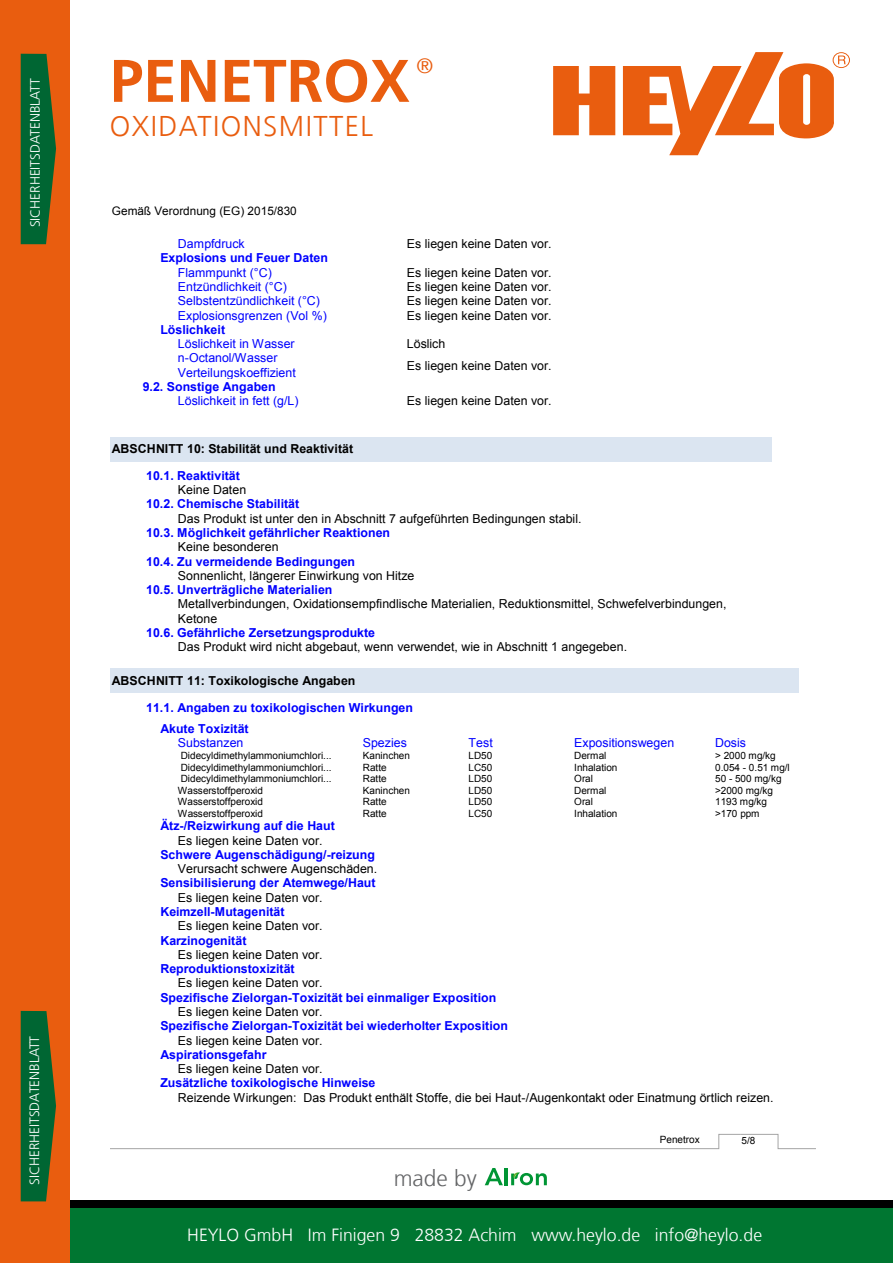
<style>
.page{position:relative;width:893px;height:1263px;background:#fff}
.page>*{position:absolute;margin:0;border:0;box-sizing:border-box;transform-origin:0 0}
.t1{font:700 60px "Frutiger LT Com";color:#e95d0f}
.t2{font:300 28.5px "Frutiger LT Com";letter-spacing:.05em;color:#e95d0f}
.t3{font:300 22.65px "Frutiger LT Com";color:#646567}
.t4{font:300 21px "Frutiger LT Com";color:#e95d0f}
.t5{font:300 17.7px "Frutiger LT Com";color:#fff}
.t6{font:300 13.5px "Frutiger LT Com";color:#fff}
.t7{font:12.3px/14.2px "Arial";color:#000}
.t8{font:700 12.3px/21.5px "Arial";color:#00f}
.t9{font:12.3px/14.2px "Arial";color:#00f}
.t10{font:700 12.3px "Arial";color:#000}
.t11{font:11.7px "Arial";color:#000}
.t12{font:10.05px/11.4px "Arial";letter-spacing:-.005em;color:#000}
.s1{color:#fff}
</style>
<div class="page">
<div style="left:60px;top:1200px;width:833px;height:12px;background:#000"></div>
<div style="left:0;top:1208px;width:893px;height:55px;background:#007631"></div>
<div style="left:0;top:0;width:69px;height:1263px;background:#e95d0f"></div>
<svg style="left:21px;top:1011px;width:35px;height:190px;background:#20642e"></svg>
<svg style="left:21px;top:54px;width:35px;height:190px;background:#20642e"></svg>
<svg style="left:553px;top:66px;width:62px;height:69px;background:#ec7431"></svg>
<svg style="left:623px;top:52px;width:227px;height:103px"></svg>
<svg style="left:485px;top:1168px;width:18px;height:17px"></svg>
<hr style="left:505px;top:1168px;width:3px;height:17px;background:#009534">
<svg style="left:511px;top:1172px;width:36px;height:13px"></svg>
<svg style="left:111px;top:1133px;width:705px;height:16px"></svg>
<div style="left:111px;top:437px;width:661px;height:24px;background:#dbe5f1"></div>
<div style="left:111px;top:668px;width:688px;height:25px;background:#dbe5f1"></div>
<p class="t6" style="left:27px;top:227px;width:150px;rotate:-90deg">SICHERHEITSDATENBLATT</p>
<p class="t6" style="left:27px;top:1185px;width:150px;rotate:-90deg">SICHERHEITSDATENBLATT</p>
<h3 class="t4" style="left:417px;top:53px;width:18px">®</h3>
<h1 class="t1" style="left:110px;top:46px;width:318px">PENETROX<span class="s1">.</span></h1>
<h2 class="t2" style="left:110px;top:110px;width:265px">OXIDATIONSMITTEL</h2>
<p class="t11" style="left:112px;top:204px;width:186px">Gemäß Verordnung (EG) 2015/830</p>
<p class="t9" style="left:178px;top:237px;width:68px">Dampfdruck</p>
<p class="t7" style="left:407px;top:237px;width:146px">Es liegen keine Daten vor.</p>
<p class="t8" style="left:160px;top:248px;width:169px">Explosions und Feuer Daten</p>
<p class="t9" style="left:178px;top:265px;width:95px">Flammpunkt (°C)</p>
<p class="t7" style="left:407px;top:265px;width:146px">Es liegen keine Daten vor.</p>
<p class="t9" style="left:178px;top:280px;width:110px">Entzündlichkeit (°C)</p>
<p class="t7" style="left:407px;top:280px;width:146px">Es liegen keine Daten vor.</p>
<p class="t9" style="left:178px;top:294px;width:144px">Selbstentzündlichkeit (°C)</p>
<p class="t7" style="left:407px;top:294px;width:146px">Es liegen keine Daten vor.</p>
<p class="t9" style="left:178px;top:308px;width:150px">Explosionsgrenzen (Vol %)</p>
<p class="t7" style="left:407px;top:308px;width:146px">Es liegen keine Daten vor.</p>
<p class="t8" style="left:160px;top:319px;width:66px">Löslichkeit</p>
<p class="t9" style="left:178px;top:337px;width:118px">Löslichkeit in Wasser</p>
<p class="t7" style="left:407px;top:337px;width:40px">Löslich</p>
<p class="t9" style="left:178px;top:351px;width:119px">n-Octanol/Wasser<br>Verteilungskoeffizient</p>
<p class="t7" style="left:407px;top:358px;width:146px">Es liegen keine Daten vor.</p>
<p class="t8" style="left:143px;top:376px;width:134px">9.2. Sonstige Angaben</p>
<p class="t9" style="left:178px;top:394px;width:122px">Löslichkeit in fett (g/L)</p>
<p class="t7" style="left:407px;top:394px;width:146px">Es liegen keine Daten vor.</p>
<p class="t10" style="left:112px;top:441px;width:243px">ABSCHNITT 10: Stabilität und Reaktivität</p>
<p class="t8" style="left:146px;top:465px;width:95px">10.1. Reaktivität</p>
<p class="t7" style="left:178px;top:483px;width:70px">Keine Daten</p>
<p class="t8" style="left:146px;top:494px;width:155px">10.2. Chemische Stabilität</p>
<p class="t7" style="left:178px;top:512px;width:405px">Das Produkt ist unter den in Abschnitt 7 aufgeführten Bedingungen stabil.</p>
<p class="t8" style="left:146px;top:522px;width:245px">10.3. Möglichkeit gefährlicher Reaktionen</p>
<p class="t7" style="left:178px;top:540px;width:102px">Keine besonderen</p>
<p class="t8" style="left:146px;top:551px;width:210px">10.4. Zu vermeidende Bedingungen</p>
<p class="t7" style="left:178px;top:569px;width:238px">Sonnenlicht, längerer Einwirkung von Hitze</p>
<p class="t8" style="left:146px;top:579px;width:188px">10.5. Unverträgliche Materialien</p>
<p class="t7" style="left:178px;top:597px;width:550px">Metallverbindungen, Oxidationsempfindlische Materialien, Reduktionsmittel, Schwefelverbindungen,<br>Ketone</p>
<p class="t8" style="left:146px;top:622px;width:230px">10.6. Gefährliche Zersetzungsprodukte</p>
<p class="t7" style="left:178px;top:640px;width:451px">Das Produkt wird nicht abgebaut, wenn verwendet, wie in Abschnitt 1 angegeben.</p>
<p class="t10" style="left:112px;top:672px;width:245px">ABSCHNITT 11: Toxikologische Angaben</p>
<p class="t8" style="left:160px;top:697px;width:254px;text-indent:-14px">11.1. Angaben zu toxikologischen Wirkungen<br>Akute Toxizität</p>
<p class="t9" style="left:178px;top:736px;width:67px">Substanzen</p>
<p class="t9" style="left:363px;top:736px;width:46px">Spezies</p>
<p class="t9" style="left:469px;top:736px;width:26px">Test</p>
<p class="t9" style="left:574px;top:736px;width:101px">Expositionswegen</p>
<p class="t9" style="left:715px;top:736px;width:32px">Dosis</p>
<p class="t12" style="left:178px;top:750px;width:155px">Didecyldimethylammoniumchlori...<br>Didecyldimethylammoniumchlori...<br>Didecyldimethylammoniumchlori...<br>Wasserstoffperoxid<br>Wasserstoffperoxid<br>Wasserstoffperoxid</p>
<p class="t12" style="left:363px;top:750px;width:49px">Kaninchen<br>Ratte<br>Ratte<br>Kaninchen<br>Ratte<br>Ratte</p>
<p class="t12" style="left:469px;top:750px;width:25px;text-align:justify">LD50<br>LC50<br>LD50<br>LD50<br>LD50<br>LC50</p>
<p class="t12" style="left:574px;top:750px;width:45px">Dermal<br>Inhalation<br>Oral<br>Dermal<br>Oral<br>Inhalation</p>
<p class="t12" style="left:715px;top:750px;width:76px">&gt; 2000 mg/kg<br>0.054 - 0.51 mg/l<br>50 - 500 mg/kg &gt;2000 mg/kg<br>1193 mg/kg &gt;170 ppm</p>
<p class="t8" style="left:160px;top:815px;width:176px">Ätz-/Reizwirkung auf die Haut</p>
<p class="t7" style="left:178px;top:833px;width:146px">Es liegen keine Daten vor.</p>
<p class="t8" style="left:160px;top:844px;width:216px">Schwere Augenschädigung/-reizung</p>
<p class="t7" style="left:178px;top:862px;width:201px">Verursacht schwere Augenschäden.</p>
<p class="t8" style="left:160px;top:873px;width:217px">Sensibilisierung der Atemwege/Haut</p>
<p class="t7" style="left:178px;top:890px;width:146px">Es liegen keine Daten vor.</p>
<p class="t8" style="left:160px;top:901px;width:126px">Keimzell-Mutagenität</p>
<p class="t7" style="left:178px;top:919px;width:146px">Es liegen keine Daten vor.</p>
<p class="t8" style="left:160px;top:930px;width:88px">Karzinogenität</p>
<p class="t7" style="left:178px;top:948px;width:146px">Es liegen keine Daten vor.</p>
<p class="t8" style="left:160px;top:958px;width:136px">Reproduktionstoxizität</p>
<p class="t7" style="left:178px;top:976px;width:146px">Es liegen keine Daten vor.</p>
<p class="t8" style="left:160px;top:987px;width:337px">Spezifische Zielorgan-Toxizität bei einmaliger Exposition</p>
<p class="t7" style="left:178px;top:1005px;width:146px">Es liegen keine Daten vor.</p>
<p class="t8" style="left:160px;top:1015px;width:349px">Spezifische Zielorgan-Toxizität bei wiederholter Exposition</p>
<p class="t7" style="left:178px;top:1033px;width:146px">Es liegen keine Daten vor.</p>
<p class="t8" style="left:160px;top:1044px;width:108px">Aspirationsgefahr</p>
<p class="t7" style="left:178px;top:1062px;width:146px">Es liegen keine Daten vor.</p>
<p class="t8" style="left:160px;top:1073px;width:217px">Zusätzliche toxikologische Hinweise</p>
<p class="t7" style="left:178px;top:1090px;width:597px">Reizende Wirkungen: Das Produkt enthält Stoffe, die bei Haut-/Augenkontakt oder Einatmung örtlich reizen.</p>
<h3 class="t3" style="left:394px;top:1165px;width:85px">made by</h3>
<p class="t12" style="left:660px;top:1133px;width:41px">Penetrox</p>
<p class="t12" style="left:741px;top:1135px;width:15px">5/8</p>
<h3 class="t5" style="left:187px;top:1225px;width:576px">HEYLO GmbH Im Finigen 9 28832 Achim www.heylo.de info@heylo.de</h3>
</div>
